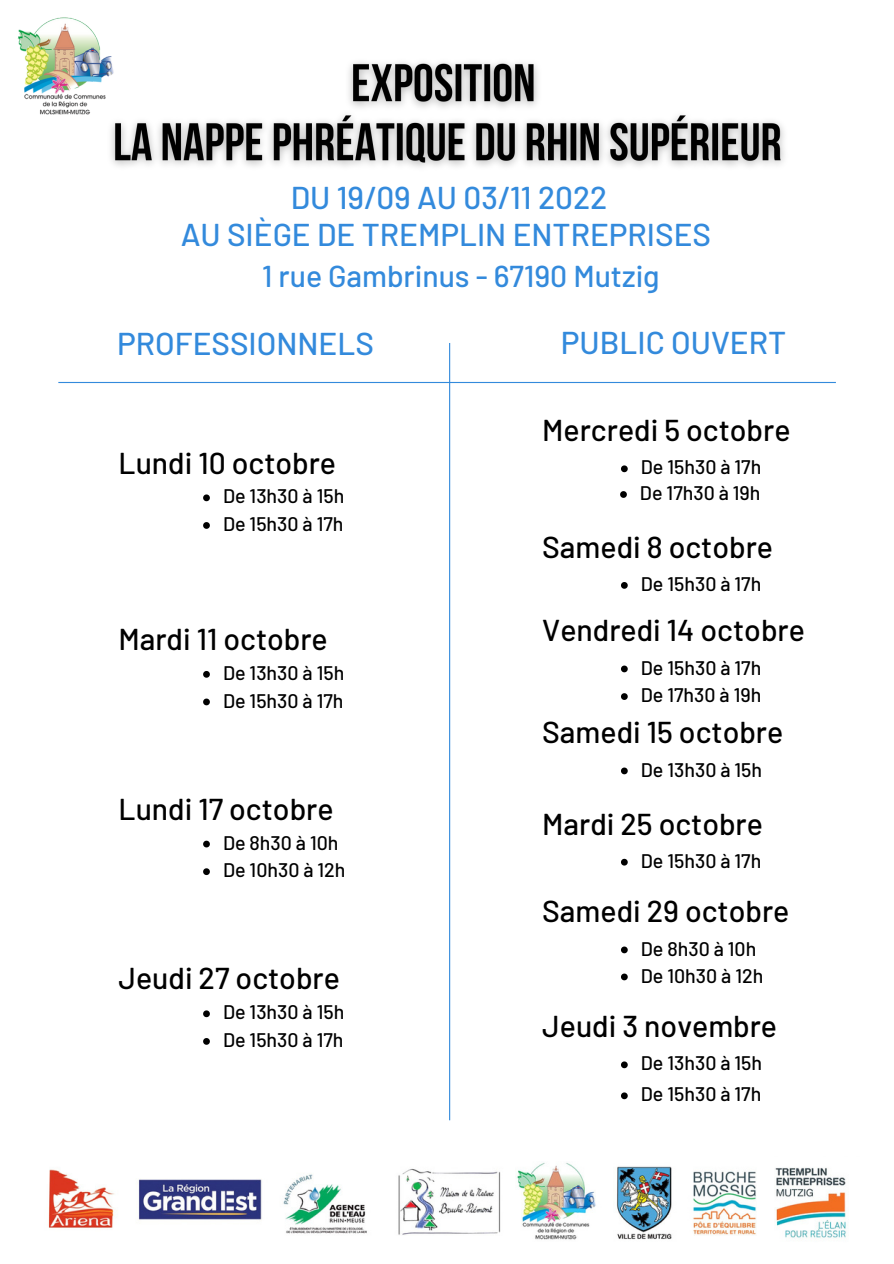
<style>
.page{position:relative;width:894px;height:1264px;background:#fff}
.page>*{position:absolute;margin:0;border:0;box-sizing:border-box;transform-origin:0 0}
.t1{font:500 31.5px/37.2px "Barlow";color:#338adc;text-align:center}
.t2{font:500 30.15px "Barlow";color:#000}
.t3{font:500 30.15px "Barlow";color:#338adc}
.t4{font:500 19.65px/27.6px "Barlow";color:#000}
</style>
<div class="page">
<img style="left:48px;top:1162px;width:798px;height:78px">
<img style="left:17px;top:17px;width:84px;height:98px">
<img style="left:99px;top:49px;width:685px;height:118px">
<hr style="left:449px;top:343px;width:1px;height:777px;background:#338adc">
<svg style="left:203px;top:494px;width:7px;height:7px"></svg>
<svg style="left:203px;top:522px;width:7px;height:7px"></svg>
<svg style="left:203px;top:671px;width:7px;height:6px"></svg>
<svg style="left:203px;top:698px;width:7px;height:7px"></svg>
<svg style="left:203px;top:840px;width:7px;height:7px"></svg>
<svg style="left:203px;top:868px;width:7px;height:7px"></svg>
<svg style="left:203px;top:1010px;width:7px;height:7px"></svg>
<svg style="left:203px;top:1038px;width:7px;height:6px"></svg>
<svg style="left:620px;top:491px;width:6px;height:7px"></svg>
<svg style="left:621px;top:465px;width:6px;height:7px"></svg>
<svg style="left:621px;top:582px;width:6px;height:6px"></svg>
<svg style="left:621px;top:665px;width:6px;height:7px"></svg>
<svg style="left:621px;top:693px;width:6px;height:7px"></svg>
<svg style="left:621px;top:767px;width:6px;height:7px"></svg>
<svg style="left:621px;top:858px;width:6px;height:7px"></svg>
<svg style="left:621px;top:946px;width:6px;height:7px"></svg>
<svg style="left:621px;top:973px;width:6px;height:7px"></svg>
<svg style="left:621px;top:1061px;width:6px;height:7px"></svg>
<svg style="left:621px;top:1092px;width:6px;height:7px"></svg>
<hr style="left:58px;top:382px;width:777px;height:1px;background:#338adc">
<h1 class="t1" style="left:181px;top:178px;width:532px">DU 19/09 AU 03/11 2022<br>AU SIÈGE DE TREMPLIN ENTREPRISES</h1>
<h2 class="t3" style="left:262px;top:257px;width:399px">1 rue Gambrinus - 67190 Mutzig</h2>
<h1 class="t1" style="left:117px;top:323px;width:258px">PROFESSIONNELS</h1>
<h1 class="t1" style="left:560px;top:322px;width:227px">PUBLIC OUVERT</h1>
<h2 class="t2" style="left:118px;top:443px;width:219px">Lundi 10 octobre</h2>
<p class="t4" style="left:223px;top:482px;width:123px">De 13h30 à 15h<br>De 15h30 à 17h</p>
<h2 class="t2" style="left:118px;top:620px;width:211px">Mardi 11 octobre</h2>
<p class="t4" style="left:223px;top:658px;width:123px">De 13h30 à 15h<br>De 15h30 à 17h</p>
<h2 class="t2" style="left:118px;top:789px;width:216px">Lundi 17 octobre</h2>
<p class="t4" style="left:223px;top:828px;width:124px">De 8h30 à 10h<br>De 10h30 à 12h</p>
<h2 class="t2" style="left:118px;top:959px;width:223px">Jeudi 27 octobre</h2>
<p class="t4" style="left:223px;top:997px;width:123px">De 13h30 à 15h<br>De 15h30 à 17h</p>
<h2 class="t2" style="left:542px;top:411px;width:250px">Mercredi 5 octobre</h2>
<p class="t4" style="left:640px;top:453px;width:122px">De 15h30 à 17h</p>
<p class="t4" style="left:639px;top:478px;width:122px">De 17h30 à 19h</p>
<h2 class="t2" style="left:542px;top:527px;width:232px">Samedi 8 octobre</h2>
<p class="t4" style="left:640px;top:569px;width:122px">De 15h30 à 17h</p>
<h2 class="t2" style="left:542px;top:611px;width:264px">Vendredi 14 octobre</h2>
<p class="t4" style="left:640px;top:653px;width:122px">De 15h30 à 17h<br>De 17h30 à 19h</p>
<h2 class="t2" style="left:542px;top:713px;width:242px">Samedi 15 octobre</h2>
<p class="t4" style="left:640px;top:755px;width:123px">De 13h30 à 15h</p>
<h2 class="t2" style="left:542px;top:804px;width:222px">Mardi 25 octobre</h2>
<p class="t4" style="left:640px;top:846px;width:122px">De 15h30 à 17h</p>
<h2 class="t2" style="left:542px;top:892px;width:249px">Samedi 29 octobre</h2>
<p class="t4" style="left:640px;top:934px;width:124px;line-height:27px">De 8h30 à 10h<br>De 10h30 à 12h</p>
<h2 class="t2" style="left:542px;top:1007px;width:236px">Jeudi 3 novembre</h2>
<p class="t4" style="left:640px;top:1047px;width:123px;line-height:31px">De 13h30 à 15h<br>De 15h30 à 17h</p>
</div>
